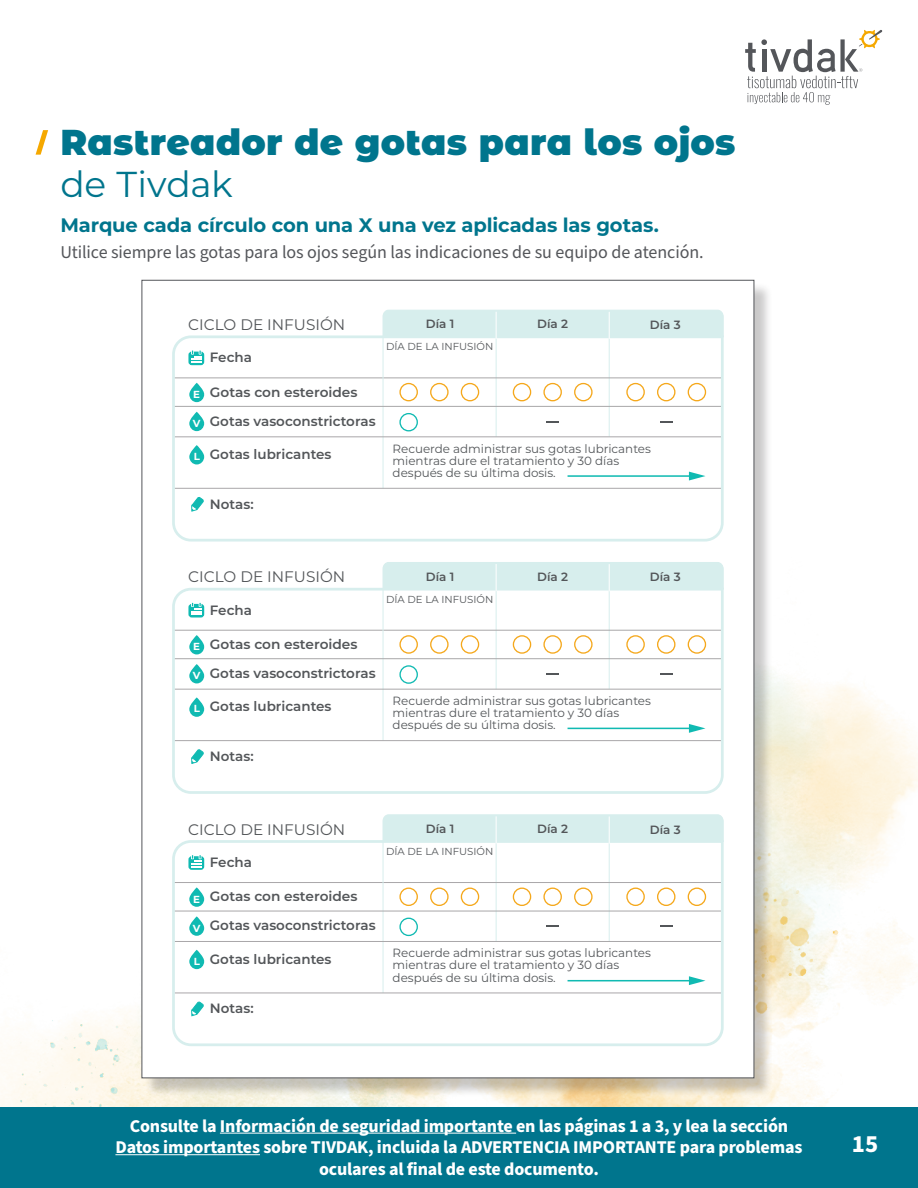
<style>
.page{position:relative;width:918px;height:1188px;background:#fff}
.page>*{position:absolute;margin:0;border:0;box-sizing:border-box;transform-origin:0 0}
.t1{font:900 36px/42px "Montserrat Alternates";letter-spacing:.01em;color:#00758d}
.t2{font:700 24.75px "Source Sans Pro";color:#fff}
.t3{font:700 19.5px "Montserrat";letter-spacing:-.01em;color:#00758d}
.t4{font:700 18px/21.6px "Source Sans Pro";letter-spacing:-.01em;color:#fff;text-align:center}
.t5{font:18px "Source Sans Pro";letter-spacing:-.01em;color:#54565a}
.t6{font:15.3px "Montserrat";color:#535659}
.t7{font:600 13.5px "Montserrat";color:#535659}
.t8{font:600 12px "Montserrat";color:#535659}
.t9{font:11.85px/12.3px "Montserrat";color:#535659}
.t10{font:10.2px "Montserrat";color:#535659}
.s1{font-family:"Montserrat";font-weight:400}
.s2{font-weight:700;font-size:10.2px;color:#fff}
</style>
<div class="page">
<img style="left:0;top:674px;width:918px;height:433px">
<div style="left:0;top:1107px;width:918px;height:81px;background:#00758d"></div>
<svg style="left:36px;top:130px;width:12px;height:25px"></svg>
<div style="left:144px;top:282px;width:629px;height:815px;background:#231f20;opacity:.24"></div>
<div style="left:141px;top:280px;width:613px;height:798px;background:#fff"></div>
<svg style="left:172px;top:335px;width:552px;height:207px"></svg>
<hr style="left:722px;top:337px;width:1px;height:108px;background:#d7eeed">
<div style="left:382px;top:310px;width:342px;height:29px;background:#d7eeed"></div>
<hr style="left:568px;top:475px;width:124px;height:2px;background:#10bab2">
<svg style="left:689px;top:472px;width:17px;height:8px"></svg>
<div style="left:189px;top:445px;width:15px;height:19px;background:#10bab2;border:2px solid #10bab2;border-radius:7px"></div>
<div style="left:188px;top:352px;width:16px;height:13px;border:2px solid #10bab2;border-radius:2px"></div>
<svg style="left:191px;top:350px;width:10px;height:13px"></svg>
<svg style="left:191px;top:469px;width:14px;height:43px"></svg>
<svg style="left:547px;top:421px;width:12px;height:1px"></svg>
<svg style="left:660px;top:421px;width:12px;height:1px"></svg>
<div style="left:189px;top:412px;width:15px;height:19px;background:#10bab2;border:2px solid #10bab2;border-radius:7px"></div>
<div style="left:189px;top:383px;width:15px;height:19px;background:#10bab2;border:2px solid #10bab2;border-radius:7px"></div>
<div style="left:399px;top:413px;width:19px;height:18px;border:1px solid #10bab2;border-radius:50%"></div>
<div style="left:399px;top:383px;width:19px;height:18px;border:1px solid #f5a81c;border-radius:50%"></div>
<div style="left:430px;top:383px;width:19px;height:18px;border:1px solid #f5a81c;border-radius:50%"></div>
<div style="left:461px;top:383px;width:18px;height:18px;border:1px solid #f5a81c;border-radius:50%"></div>
<div style="left:513px;top:383px;width:18px;height:18px;border:1px solid #f5a81c;border-radius:50%"></div>
<div style="left:543px;top:383px;width:19px;height:18px;border:1px solid #f5a81c;border-radius:50%"></div>
<div style="left:574px;top:383px;width:19px;height:18px;border:1px solid #f5a81c;border-radius:50%"></div>
<div style="left:626px;top:383px;width:19px;height:18px;border:1px solid #f5a81c;border-radius:50%"></div>
<div style="left:657px;top:383px;width:19px;height:18px;border:1px solid #f5a81c;border-radius:50%"></div>
<div style="left:688px;top:383px;width:18px;height:18px;border:1px solid #f5a81c;border-radius:50%"></div>
<svg style="left:172px;top:588px;width:552px;height:206px"></svg>
<hr style="left:722px;top:590px;width:1px;height:107px;background:#d7eeed">
<div style="left:382px;top:562px;width:342px;height:29px;background:#d7eeed"></div>
<hr style="left:568px;top:728px;width:124px;height:1px;background:#10bab2">
<svg style="left:689px;top:724px;width:17px;height:9px"></svg>
<div style="left:189px;top:698px;width:15px;height:19px;background:#10bab2;border:2px solid #10bab2;border-radius:7px"></div>
<div style="left:188px;top:604px;width:16px;height:14px;border:2px solid #10bab2;border-radius:2px"></div>
<svg style="left:191px;top:602px;width:10px;height:13px"></svg>
<svg style="left:191px;top:721px;width:14px;height:44px"></svg>
<svg style="left:547px;top:673px;width:12px;height:1px"></svg>
<svg style="left:660px;top:674px;width:12px;height:1px"></svg>
<div style="left:189px;top:664px;width:15px;height:19px;background:#10bab2;border:2px solid #10bab2;border-radius:7px"></div>
<div style="left:189px;top:635px;width:15px;height:19px;background:#10bab2;border:2px solid #10bab2;border-radius:7px"></div>
<div style="left:399px;top:665px;width:19px;height:19px;border:1px solid #10bab2;border-radius:50%"></div>
<div style="left:399px;top:635px;width:19px;height:19px;border:1px solid #f5a81c;border-radius:50%"></div>
<div style="left:430px;top:635px;width:19px;height:19px;border:1px solid #f5a81c;border-radius:50%"></div>
<div style="left:461px;top:635px;width:18px;height:19px;border:1px solid #f5a81c;border-radius:50%"></div>
<div style="left:513px;top:635px;width:18px;height:19px;border:1px solid #f5a81c;border-radius:50%"></div>
<div style="left:543px;top:635px;width:19px;height:19px;border:1px solid #f5a81c;border-radius:50%"></div>
<div style="left:574px;top:635px;width:19px;height:19px;border:1px solid #f5a81c;border-radius:50%"></div>
<div style="left:626px;top:635px;width:19px;height:19px;border:1px solid #f5a81c;border-radius:50%"></div>
<div style="left:657px;top:635px;width:19px;height:19px;border:1px solid #f5a81c;border-radius:50%"></div>
<div style="left:688px;top:635px;width:18px;height:19px;border:1px solid #f5a81c;border-radius:50%"></div>
<svg style="left:172px;top:840px;width:552px;height:206px"></svg>
<hr style="left:722px;top:842px;width:1px;height:107px;background:#d7eeed">
<svg style="left:382px;top:814px;width:342px;height:30px;background:#d9eeed"></svg>
<hr style="left:568px;top:980px;width:124px;height:1px;background:#10bab2">
<svg style="left:689px;top:976px;width:17px;height:9px"></svg>
<div style="left:189px;top:950px;width:15px;height:19px;background:#10bab2;border:2px solid #10bab2;border-radius:7px"></div>
<div style="left:188px;top:856px;width:16px;height:14px;border:2px solid #10bab2;border-radius:2px"></div>
<svg style="left:191px;top:855px;width:10px;height:13px"></svg>
<svg style="left:191px;top:973px;width:14px;height:44px"></svg>
<svg style="left:547px;top:926px;width:12px;height:1px"></svg>
<svg style="left:660px;top:926px;width:12px;height:1px"></svg>
<div style="left:189px;top:917px;width:15px;height:19px;background:#10bab2;border:2px solid #10bab2;border-radius:7px"></div>
<div style="left:189px;top:888px;width:15px;height:19px;background:#10bab2;border:2px solid #10bab2;border-radius:7px"></div>
<div style="left:399px;top:918px;width:19px;height:18px;border:1px solid #10bab2;border-radius:50%"></div>
<div style="left:399px;top:888px;width:19px;height:18px;border:1px solid #f5a81c;border-radius:50%"></div>
<div style="left:430px;top:888px;width:19px;height:18px;border:1px solid #f5a81c;border-radius:50%"></div>
<div style="left:461px;top:888px;width:18px;height:18px;border:1px solid #f5a81c;border-radius:50%"></div>
<div style="left:513px;top:888px;width:18px;height:18px;border:1px solid #f5a81c;border-radius:50%"></div>
<div style="left:543px;top:888px;width:19px;height:18px;border:1px solid #f5a81c;border-radius:50%"></div>
<div style="left:574px;top:888px;width:19px;height:18px;border:1px solid #f5a81c;border-radius:50%"></div>
<div style="left:626px;top:888px;width:19px;height:18px;border:1px solid #f5a81c;border-radius:50%"></div>
<div style="left:657px;top:888px;width:19px;height:18px;border:1px solid #f5a81c;border-radius:50%"></div>
<div style="left:688px;top:888px;width:18px;height:18px;border:1px solid #f5a81c;border-radius:50%"></div>
<hr style="left:220px;top:1133px;width:296px;height:1px;background:#fff">
<hr style="left:115px;top:1154px;width:145px;height:1px;background:#fff">
<svg style="left:745px;top:30px;width:137px;height:75px"></svg>
<p class="t1" style="left:60px;top:119px;width:677px">Rastreador de gotas para los ojos <span class="s1">de Tivdak</span></p>
<p class="t3" style="left:60px;top:211px;width:600px">Marque cada círculo con una X una vez aplicadas las gotas.</p>
<p class="t5" style="left:60px;top:240px;width:645px">Utilice siempre las gotas para los ojos según las indicaciones de su equipo de atención.</p>
<p class="t6" style="left:188px;top:314px;width:159px">CICLO DE INFUSIÓN</p>
<p class="t7" style="left:210px;top:348px;width:44px">Fecha</p>
<p class="t7" style="left:193px;top:382px;width:166px"><sub>E</sub> Gotas con esteroides</p>
<p class="t7" style="left:193px;top:411px;width:185px"><sub>V</sub> Gotas vasoconstrictoras</p>
<p class="t7" style="left:194px;top:445px;width:139px"><span class="s2">L</span> Gotas lubricantes</p>
<p class="t7" style="left:210px;top:494px;width:45px">Notas:</p>
<p class="t8" style="left:426px;top:316px;width:30px">Día 1</p>
<p class="t8" style="left:537px;top:316px;width:32px">Día 2</p>
<p class="t8" style="left:650px;top:316px;width:32px">Día 3</p>
<p class="t10" style="left:386px;top:340px;width:109px">DÍA DE LA INFUSIÓN</p>
<p class="t9" style="left:393px;top:442px;width:260px">Recuerde administrar sus gotas lubricantes mientras dure el tratamiento y 30 días después de su última dosis.</p>
<p class="t6" style="left:188px;top:566px;width:159px">CICLO DE INFUSIÓN</p>
<p class="t7" style="left:210px;top:600px;width:44px">Fecha</p>
<p class="t7" style="left:193px;top:635px;width:166px"><sub>E</sub> Gotas con esteroides</p>
<p class="t7" style="left:193px;top:664px;width:185px"><sub>V</sub> Gotas vasoconstrictoras</p>
<p class="t7" style="left:194px;top:697px;width:139px"><span class="s2">L</span> Gotas lubricantes</p>
<p class="t7" style="left:210px;top:747px;width:45px">Notas:</p>
<p class="t8" style="left:426px;top:568px;width:30px">Día 1</p>
<p class="t8" style="left:537px;top:568px;width:32px">Día 2</p>
<p class="t8" style="left:650px;top:569px;width:32px">Día 3</p>
<p class="t10" style="left:386px;top:592px;width:109px">DÍA DE LA INFUSIÓN</p>
<p class="t9" style="left:393px;top:694px;width:260px">Recuerde administrar sus gotas lubricantes mientras dure el tratamiento y 30 días después de su última dosis.</p>
<p class="t6" style="left:188px;top:819px;width:159px">CICLO DE INFUSIÓN</p>
<p class="t7" style="left:210px;top:853px;width:44px">Fecha</p>
<p class="t7" style="left:193px;top:887px;width:166px"><sub>E</sub> Gotas con esteroides</p>
<p class="t7" style="left:193px;top:916px;width:185px"><sub>V</sub> Gotas vasoconstrictoras</p>
<p class="t7" style="left:194px;top:949px;width:139px"><span class="s2">L</span> Gotas lubricantes</p>
<p class="t7" style="left:210px;top:999px;width:45px">Notas:</p>
<p class="t8" style="left:426px;top:820px;width:30px">Día 1</p>
<p class="t8" style="left:537px;top:820px;width:32px">Día 2</p>
<p class="t8" style="left:650px;top:821px;width:32px">Día 3</p>
<p class="t10" style="left:386px;top:844px;width:109px">DÍA DE LA INFUSIÓN</p>
<p class="t9" style="left:393px;top:946px;width:260px">Recuerde administrar sus gotas lubricantes mientras dure el tratamiento y 30 días después de su última dosis.</p>
<p class="t4" style="left:115px;top:1115px;width:689px">Consulte la Información de seguridad importante en las páginas 1 a 3, y lea la sección<br>Datos importantes sobre TIVDAK, incluida la ADVERTENCIA IMPORTANTE para problemas oculares al final de este documento.</p>
<p class="t2" style="left:852px;top:1127px;width:28px">15</p>
</div>
